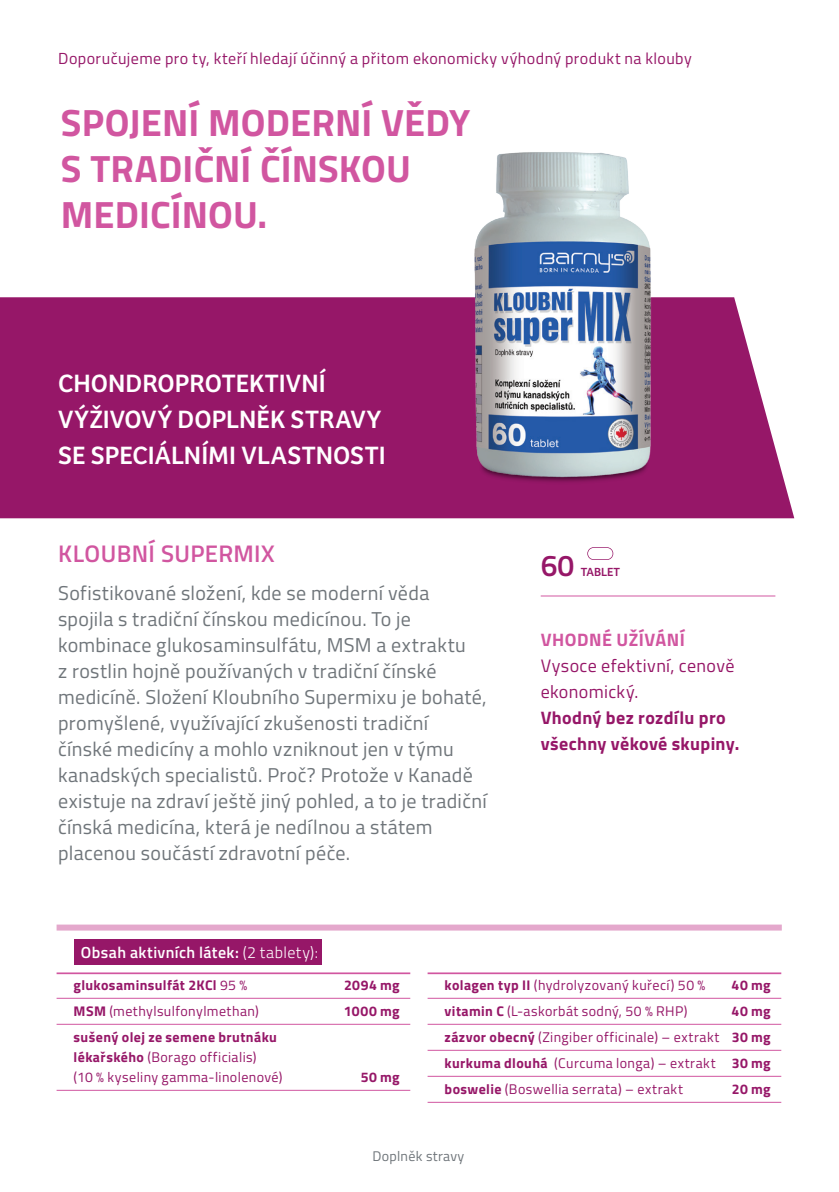
<style>
.page{position:relative;width:839px;height:1192px;background:#fff}
.page>*{position:absolute;margin:0;border:0;box-sizing:border-box;transform-origin:0 0}
.t1{font:700 38px/46px "Titillium Web";letter-spacing:.005em;color:#d156a0}
.t2{font:600 30px "Titillium";color:#961768}
.t3{font:26px/36px "Bree";color:#fff}
.t4{font:600 24px "Titillium";letter-spacing:.015em;color:#d156a0}
.t5{font:20px/26px "Titillium Web";letter-spacing:.015em;color:#6f757a}
.t6{font:700 18px/26px "Titillium Web";letter-spacing:.02em;color:#961768}
.t7{font:18px/26px "Titillium Web";letter-spacing:.02em;color:#961768}
.t8{font:700 18px "Titillium Web";letter-spacing:.03em;color:#d156a0}
.t9{font:16px "Titillium Web";letter-spacing:.025em;color:#961768}
.t10{font:600 16px "Titillium";letter-spacing:.025em;color:#fff}
.t11{font:14px/26px "Titillium Web";letter-spacing:.03em;color:#961768}
.t12{font:700 14px "Titillium Web";letter-spacing:.025em;color:#961768}
.t13{font:14px "Titillium Web";letter-spacing:.02em;color:#6f757a}
.t14{font:12.2px "Bree";color:#961768}
.s1{font-weight:300}
.s2{font-weight:400}
.s3{font-weight:700}
</style>
<div class="page">
<div style="left:0;top:297px;width:794px;height:221px;background:#961768"></div>
<svg style="left:587px;top:547px;width:26px;height:13px"></svg>
<img style="left:437px;top:152px;width:243px;height:345px">
<div style="left:57px;top:924px;width:724px;height:6px;background:#e4a8cc"></div>
<hr style="left:57px;top:972px;width:353px;height:2px;background:#d156a0">
<hr style="left:57px;top:998px;width:353px;height:1px;background:#d156a0">
<hr style="left:57px;top:1024px;width:353px;height:1px;background:#d156a0">
<hr style="left:57px;top:1090px;width:353px;height:1px;background:#d156a0">
<div style="left:74px;top:938px;width:247px;height:26px;background:#961768"></div>
<hr style="left:427px;top:972px;width:354px;height:2px;background:#d156a0">
<hr style="left:427px;top:998px;width:354px;height:1px;background:#d156a0">
<hr style="left:427px;top:1024px;width:354px;height:1px;background:#d156a0">
<hr style="left:427px;top:1050px;width:354px;height:1px;background:#d156a0">
<hr style="left:427px;top:1076px;width:354px;height:1px;background:#d156a0">
<hr style="left:427px;top:1102px;width:354px;height:1px;background:#d156a0">
<hr style="left:540px;top:595px;width:235px;height:2px;background:#d156a0">
<p class="t9" style="left:58px;top:47px;width:635px">Doporučujeme pro ty, kteří hledají účinný a přitom ekonomicky výhodný produkt na klouby</p>
<h1 class="t1" style="left:61px;top:98px;width:411px">SPOJENÍ MODERNÍ VĚDY<br>S TRADIČNÍ ČÍNSKOU<br>MEDICÍNOU.</h1>
<h3 class="t3" style="left:58px;top:365px;width:329px">CHONDROPROTEKTIVNÍ<br>VÝŽIVOVÝ DOPLNĚK STRAVY<br>SE SPECIÁLNÍMI VLASTNOSTI</h3>
<p class="t4" style="left:58px;top:535px;width:218px">KLOUBNÍ SUPERMIX</p>
<p class="t5" style="left:58px;top:578px;width:430px">Sofistikované složení, kde se moderní věda spojila s tradiční čínskou medicínou. To je kombinace glukosaminsulfátu, MSM a extraktu<br>z rostlin hojně používaných v tradiční čínské medicíně. Složení Kloubního Supermixu je bohaté, promyšlené, využívající zkušenosti tradiční čínské medicíny a mohlo vzniknout jen v týmu kanadských specialistů. Proč? Protože v Kanadě existuje na zdraví ještě jiný pohled, a to je tradiční čínská medicína, která je nedílnou a státem placenou součástí zdravotní péče.</p>
<h2 class="t2" style="left:540px;top:543px;width:35px">60</h2>
<p class="t14" style="left:581px;top:564px;width:41px">TABLET</p>
<p class="t8" style="left:541px;top:626px;width:146px">VHODNÉ UŽÍVÁNÍ</p>
<p class="t7" style="left:540px;top:652px;width:195px">Vysoce efektivní, cenově ekonomický.</p>
<p class="t6" style="left:540px;top:704px;width:200px">Vhodný bez rozdílu pro všechny věkové skupiny.</p>
<p class="t10" style="left:81px;top:940px;width:238px">Obsah aktivních látek: <span class="s1">(2 tablety):</span></p>
<p class="t12" style="left:74px;top:974px;width:175px">glukosaminsulfát 2KCl <span class="s2">95 %</span></p>
<p class="t12" style="left:344px;top:974px;width:57px">2094 mg</p>
<p class="t11" style="left:74px;top:997px;width:187px"><span class="s3">MSM</span> (methylsulfonylmethan)</p>
<p class="t12" style="left:344px;top:1000px;width:57px">1000 mg</p>
<p class="t11" style="left:74px;top:1026px;width:210px;line-height:20px"><span class="s3">sušený olej ze semene brutnáku lékařského</span> (Borago officialis)<br>(10 % kyseliny gamma-linolenové)</p>
<p class="t12" style="left:360px;top:1066px;width:41px">50 mg</p>
<p class="t11" style="left:444px;top:971px;width:262px"><span class="s3">kolagen typ II</span> (hydrolyzovaný kuřecí) 50 %</p>
<p class="t12" style="left:731px;top:974px;width:41px">40 mg</p>
<p class="t11" style="left:444px;top:997px;width:244px"><span class="s3">vitamin C</span> (L-askorbát sodný, 50 % RHP)</p>
<p class="t11" style="left:444px;top:997px;width:328px;text-align:justify;text-indent:287px"><span class="s3">40 mg zázvor obecný</span> (Zingiber officinale) – extrakt <span class="s3">30 mg kurkuma dlouhá</span> (Curcuma longa) – extrakt <span class="s3">30 mg boswelie</span> (Boswellia serrata) – extrakt</p>
<p class="t12" style="left:732px;top:1078px;width:40px">20 mg</p>
<p class="t13" style="left:372px;top:1146px;width:93px">Doplněk stravy</p>
</div>
